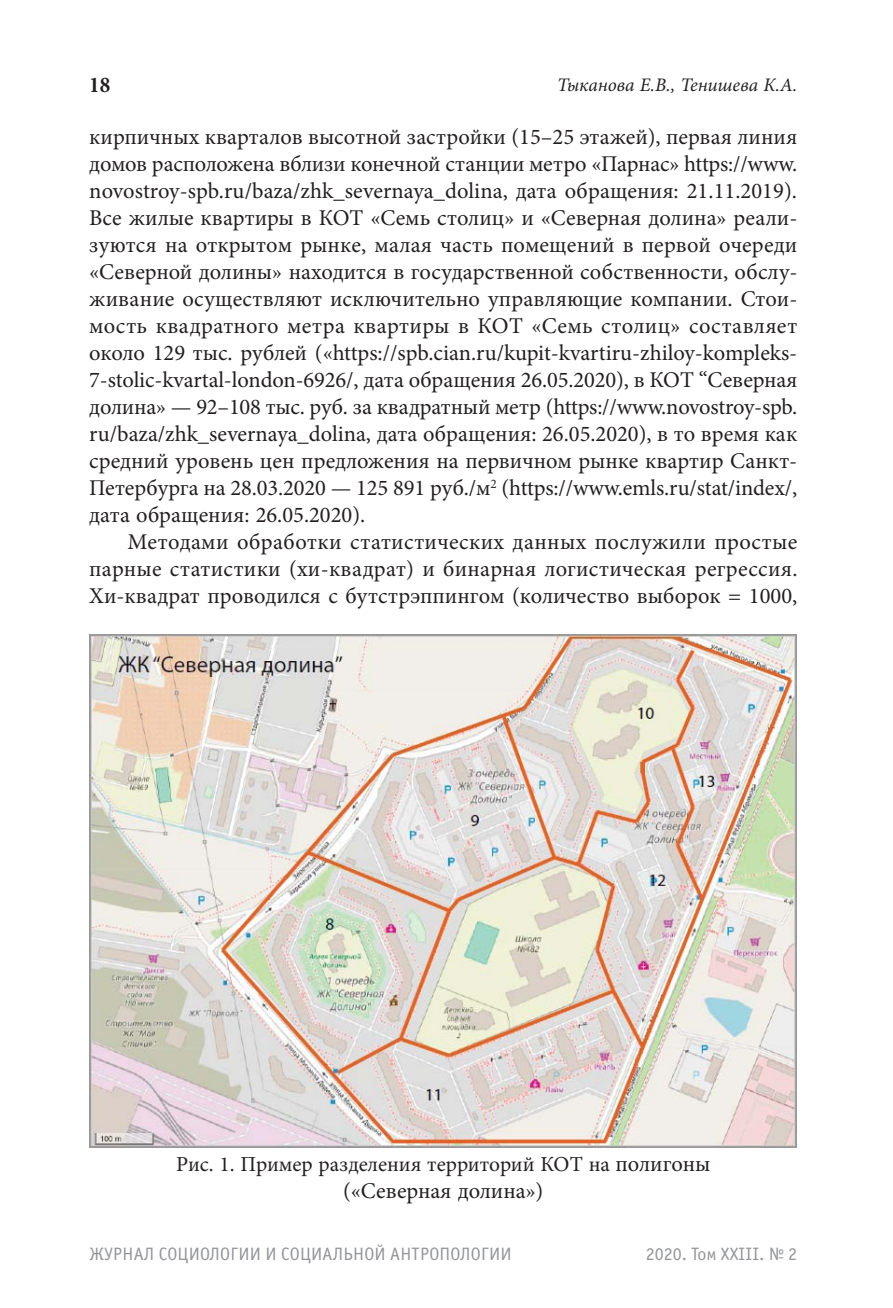
<style>
.page{position:relative;width:893px;height:1308px;background:#fff}
.page>*{position:absolute;margin:0;border:0;box-sizing:border-box;transform-origin:0 0}
.t1{font:22.5px/27px "Minion Pro";color:#231f20;text-align:justify}
.t2{font:700 condensed 22.5px "Minion Pro";color:#231f20}
.t3{font:21.38px "Minion Pro";color:#231f20}
.t4{font:italic 19.12px "Minion Pro";letter-spacing:-.01em;color:#231f20}
.t5{font:18px "Officina Sans Book ITC";letter-spacing:.01em;color:#939598}
.s1{font-size:22.5px}
</style>
<div class="page">
<img style="left:89px;top:634px;width:708px;height:513px">
<p class="t2" style="left:89px;top:76px;width:22px">18</p>
<p class="t4" style="left:557px;top:78px;width:242px">Тыканова Е.В., Тенишева К.А.</p>
<p class="t1" style="left:89px;top:125px;width:710px">кирпичных кварталов высотной застройки (15–25 этажей), первая линия домов расположена вблизи конечной станции метро «Парнас» https://www. novostroy-spb.ru/baza/zhk_severnaya_dolina, дата обращения: 21.11.2019).<br>Все жилые квартиры в КОТ «Семь столиц» и «Северная долина» реали&shy;зуются на открытом рынке, малая часть помещений в первой очереди «Северной долины» находится в государственной собственности, обслу&shy;живание осуществляют исключительно управляющие компании. Стои&shy;мость квадратного метра квартиры в КОТ «Семь столиц» составляет около 129 тыс. рублей («https://spb.cian.ru/kupit-kvartiru-zhiloy-kompleks-7-stolic-kvartal-london-6926/, дата обращения 26.05.2020), в КОТ “Северная долина» — 92–108 тыс. руб. за квадратный метр (https://www.novostroy-spb. ru/baza/zhk_severnaya_dolina, дата обращения: 26.05.2020), в то время как средний уровень цен предложения на первичном рынке квартир Санкт-Петербурга на 28.03.2020 — 125 891 руб./м<sup>2</sup> (https://www.emls.ru/stat/index/, дата обращения: 26.05.2020).</p>
<p class="t1" style="left:89px;top:530px;width:710px;text-indent:38px">Методами обработки статистических данных послужили простые парные статистики (хи-квадрат) и бинарная логистическая регрессия.<br>Хи-квадрат проводился с бутстрэппингом (количество выборок = 1000,</p>
<p class="t3" style="left:176px;top:1156px;width:536px">Рис. 1. Пример разделения территорий КОТ на <span class="s1">полигоны</span></p>
<p class="t1" style="left:343px;top:1179px;width:202px">(«Северная долина»)</p>
<p class="t5" style="left:89px;top:1247px;width:424px">ЖУРНАЛ СОЦИОЛОГИИ И СОЦИАЛЬНОЙ АНТРОПОЛОГИИ</p>
<p class="t5" style="left:646px;top:1247px;width:153px">2020. Том XXIII. № 2</p>
</div>
